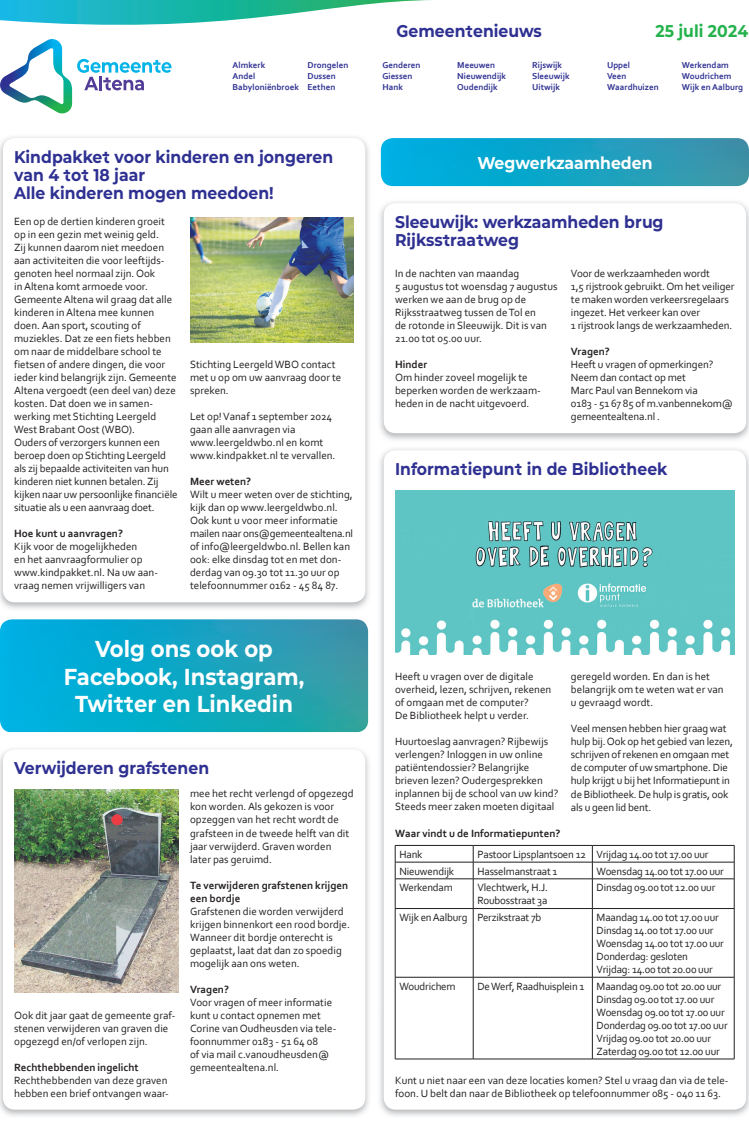
<style>
.page{position:relative;width:749px;height:1126px;background:#fff}
.page>*{position:absolute;margin:0;border:0;box-sizing:border-box;transform-origin:0 0}
.t1{font:700 23px/27.5px "Mont Altena";color:#fff;text-align:center}
.t2{font:700 17px/18px "Mont Altena";color:#2e3092}
.t3{font:700 17px "Mont Altena";color:#fff}
.t4{font:700 17px "Mont Altena";color:#23b24b}
.t5{font:11px/13px "Corbel";color:#231f20}
.t6{font:700 11px/13px "Corbel";color:#231f20}
.t7{font:700 9px/11px "Corbel";color:#2e3092}
</style>
<div class="page">
<img style="left:0;top:136px;width:369px;height:473px">
<div style="left:3px;top:138px;width:362px;height:464px;background:#fff;border-radius:12px"></div>
<img style="left:190px;top:217px;width:164px;height:125px">
<img style="left:381px;top:138px;width:367px;height:48px">
<img style="left:0;top:748px;width:369px;height:368px">
<div style="left:3px;top:749px;width:362px;height:360px;background:#fff;border-radius:12px"></div>
<img style="left:14px;top:789px;width:164px;height:203px">
<img style="left:379px;top:448px;width:369px;height:668px">
<div style="left:383px;top:450px;width:363px;height:659px;background:#fff;border-radius:12px"></div>
<img style="left:395px;top:490px;width:339px;height:164px">
<hr style="left:395px;top:845px;width:78px;height:1px;background:#231f20">
<hr style="left:473px;top:845px;width:119px;height:1px;background:#231f20">
<hr style="left:592px;top:845px;width:142px;height:1px;background:#231f20">
<svg style="left:395px;top:845px;width:1px;height:33px"></svg>
<hr style="left:395px;top:861px;width:78px;height:1px;background:#231f20">
<svg style="left:473px;top:845px;width:1px;height:33px"></svg>
<hr style="left:473px;top:861px;width:119px;height:1px;background:#231f20">
<svg style="left:592px;top:845px;width:1px;height:33px"></svg>
<svg style="left:733px;top:846px;width:1px;height:32px"></svg>
<hr style="left:592px;top:861px;width:142px;height:1px;background:#231f20">
<hr style="left:395px;top:878px;width:1px;height:30px;background:#231f20">
<hr style="left:395px;top:878px;width:78px;height:1px;background:#231f20">
<hr style="left:473px;top:878px;width:1px;height:30px;background:#231f20">
<hr style="left:473px;top:878px;width:119px;height:1px;background:#231f20">
<hr style="left:592px;top:878px;width:1px;height:30px;background:#231f20">
<hr style="left:733px;top:878px;width:1px;height:30px;background:#231f20">
<hr style="left:592px;top:878px;width:142px;height:1px;background:#231f20">
<hr style="left:395px;top:908px;width:1px;height:69px;background:#231f20">
<hr style="left:395px;top:908px;width:78px;height:1px;background:#231f20">
<hr style="left:473px;top:908px;width:1px;height:69px;background:#231f20">
<hr style="left:473px;top:908px;width:119px;height:1px;background:#231f20">
<hr style="left:592px;top:908px;width:1px;height:69px;background:#231f20">
<hr style="left:733px;top:908px;width:1px;height:69px;background:#231f20">
<hr style="left:592px;top:908px;width:142px;height:1px;background:#231f20">
<hr style="left:395px;top:977px;width:1px;height:81px;background:#231f20">
<hr style="left:395px;top:977px;width:78px;height:1px;background:#231f20">
<hr style="left:473px;top:977px;width:1px;height:81px;background:#231f20">
<hr style="left:473px;top:977px;width:119px;height:1px;background:#231f20">
<hr style="left:592px;top:977px;width:1px;height:81px;background:#231f20">
<hr style="left:733px;top:977px;width:1px;height:81px;background:#231f20">
<hr style="left:592px;top:977px;width:142px;height:1px;background:#231f20">
<hr style="left:395px;top:1058px;width:78px;height:1px;background:#231f20">
<hr style="left:473px;top:1058px;width:119px;height:1px;background:#231f20">
<hr style="left:592px;top:1058px;width:142px;height:1px;background:#231f20">
<img style="left:379px;top:201px;width:369px;height:239px">
<div style="left:383px;top:203px;width:363px;height:230px;background:#fff;border-radius:12px"></div>
<img style="left:0;top:619px;width:368px;height:113px">
<svg style="left:0;top:0;width:431px;height:113px"></svg>
<h2 class="t2" style="left:396px;top:21px;width:147px">Gemeentenieuws</h2>
<h2 class="t4" style="left:655px;top:19px;width:94px">25 juli 2024</h2>
<p class="t7" style="left:232px;top:60px;width:68px">Almkerk<br>Andel<br>Babyloniënbroek</p>
<p class="t7" style="left:307px;top:60px;width:42px">Drongelen<br>Dussen<br>Eethen</p>
<p class="t7" style="left:382px;top:60px;width:40px">Genderen<br>Giessen<br>Hank</p>
<p class="t7" style="left:457px;top:60px;width:50px">Meeuwen<br>Nieuwendijk<br>Oudendijk</p>
<p class="t7" style="left:532px;top:60px;width:39px">Rijswijk<br>Sleeuwijk<br>Uitwijk</p>
<p class="t7" style="left:607px;top:60px;width:53px">Uppel<br>Veen<br>Waardhuizen</p>
<p class="t7" style="left:681px;top:60px;width:63px">Werkendam<br>Woudrichem<br>Wijk en Aalburg</p>
<h2 class="t2" style="left:14px;top:147px;width:320px">Kindpakket voor kinderen en jongeren van 4 tot 18 jaar<br>Alle kinderen mogen meedoen!</h2>
<p class="t5" style="left:14px;top:215px;width:165px">Een op de dertien kinderen groeit op in een gezin met weinig geld.<br>Zij kunnen daarom niet meedoen aan activiteiten die voor leeftijds&shy;genoten heel normaal zijn. Ook<br>in Altena komt armoede voor.<br>Gemeente Altena wil graag dat alle kinderen in Altena mee kunnen doen. Aan sport, scouting of<br>muziek les. Dat ze een fiets hebben om naar de middelbare school te fietsen of andere dingen, die voor ieder kind belangrijk zijn. Gemeente<br>Altena vergoedt (een deel van) deze kosten. Dat doen we in samen&shy;werking met Stichting Leergeld<br>West Brabant Oost (WBO).<br>Ouders of verzorgers kunnen een beroep doen op Stichting Leergeld als zij bepaalde activiteiten van hun kinderen niet kunnen betalen. Zij kijken naar uw persoonlijke financiële situatie als u een aanvraag doet.</p>
<p class="t6" style="left:14px;top:527px;width:110px">Hoe kunt u aanvragen?</p>
<p class="t5" style="left:14px;top:540px;width:145px">Kijk voor de mogelijkheden<br>en het aanvraagformulier op www.kindpakket.nl. Na uw aan&shy;vraag nemen vrijwilligers va n</p>
<p class="t5" style="left:190px;top:358px;width:153px">Stichting Leergeld WBO contact met u op om uw aanvraag door te spreken.</p>
<p class="t5" style="left:190px;top:410px;width:147px">Let op! Vanaf 1 september 2024 gaan alle aanvragen via www.leergeldwbo.nl en komt www.kindpakket.nl te vervallen.</p>
<p class="t6" style="left:190px;top:475px;width:63px">Meer weten?</p>
<p class="t5" style="left:190px;top:488px;width:164px">Wilt u meer weten over de stichting, kijk dan op www.leergeldwbo.nl.<br>Ook kunt u voor meer informatie mailen naar ons@gemeentealtena.nl of info@leergeldwbo.nl. Bellen kan ook: elke dinsdag tot en met don&shy;derdag van 09.30 tot 11.30 uur op telefoonnummer 0162 - 45 84 87.</p>
<h1 class="t1" style="left:64px;top:634px;width:242px">Volg ons ook op<br>Facebook, Instagram,<br>Twitter en Linkedin</h1>
<h2 class="t2" style="left:14px;top:758px;width:196px">Verwijderen grafstenen</h2>
<p class="t5" style="left:14px;top:1008px;width:163px">Ook dit jaar gaat de gemeente graf&shy;stenen verwijderen van graven die opgezegd en/of verlopen zijn.</p>
<p class="t6" style="left:14px;top:1060px;width:126px">Rechthebbenden ingelicht</p>
<p class="t5" style="left:14px;top:1073px;width:156px">Rechthebbenden van deze graven hebben een brief ontvangen waar-</p>
<p class="t5" style="left:190px;top:787px;width:165px">mee het recht verlengd of opgezegd kon worden. Als gekozen is voor opzeggen van het recht wordt de grafsteen in de tweede helft van dit jaar verwijderd. Graven worden later pas geruimd.</p>
<p class="t6" style="left:190px;top:878px;width:160px">Te verwijderen grafstenen krijgen een bordje</p>
<p class="t5" style="left:190px;top:904px;width:161px">Grafstenen die worden verwijderd krijgen binnenkort een rood bordje.<br>Wanneer dit bordje onterecht is geplaatst, laat dat dan zo spoedig mogelijk aan ons weten.</p>
<p class="t6" style="left:190px;top:982px;width:40px">Vragen?</p>
<p class="t5" style="left:190px;top:995px;width:148px">Voor vragen of meer informatie kunt u contact opnemen met<br>Corine van Oudheusden via tele&shy;foonnummer 0183 - 51 64 08<br>of via mail c.vanoudheusden@ gemeentealtena.nl.</p>
<h2 class="t3" style="left:477px;top:150px;width:177px">Wegwerkzaamheden</h2>
<h2 class="t2" style="left:395px;top:212px;width:270px">Sleeuwijk: werkzaamheden brug<br>Rijksstraatweg</h2>
<p class="t5" style="left:395px;top:267px;width:164px">In de nachten van maandag<br>5 augustus tot woensdag 7 augustus werken we aan de brug op de<br>Rijksstraatweg tussen de Tol en<br>de rotonde in Sleeuwijk. Dit is van<br>21.00 tot 05.00 uur.</p>
<p class="t6" style="left:395px;top:358px;width:34px">Hinder</p>
<p class="t5" style="left:395px;top:371px;width:147px">Om hinder zoveel mogelijk te beperken worden de werkzaam&shy;heden in de nacht uitgevoerd.</p>
<p class="t5" style="left:570px;top:267px;width:165px">Voor de werkzaamheden wordt<br>1,5 rijstrook gebruikt. Om het veiliger te maken worden verkeersregelaars ingezet. Het verkeer kan over<br>1 rijstrook langs de werkzaamheden.</p>
<p class="t6" style="left:570px;top:345px;width:40px">Vragen?</p>
<p class="t5" style="left:570px;top:358px;width:163px">Heeft u vragen of opmerkingen?<br>Neem dan contact op met<br>Marc Paul van Bennekom via<br>0183 - 51 67 85 of m.vanbennekom@ gemeentealtena.nl .</p>
<h2 class="t2" style="left:395px;top:459px;width:274px">Informatiepunt in de Bibliotheek</h2>
<p class="t5" style="left:395px;top:670px;width:158px">Heeft u vragen over de digitale overheid, lezen, schrijven, rekenen of omgaan met de computer?<br>De Bibliotheek helpt u verder.</p>
<p class="t5" style="left:395px;top:735px;width:165px">Huurtoeslag aanvragen? Rijbewijs verlengen? Inloggen in uw online patiëntendossier? Belangrijke brieven lezen? Oudergesprekken inplannen bij de school van uw kind?<br>Steeds meer zaken moeten digitaal</p>
<p class="t5" style="left:570px;top:670px;width:154px">geregeld worden. En dan is het belangrijk om te weten wat er van u gevraagd wordt.</p>
<p class="t5" style="left:570px;top:722px;width:163px">Veel mensen hebben hier graag wat hulp bij. Ook op het gebied van lezen, schrijven of rekenen en omgaan met de computer of uw smartphone. Die hulp krijgt u bij het Informatiepunt in de Bibliotheek. De hulp is gratis, ook als u geen lid bent.</p>
<p class="t6" style="left:395px;top:826px;width:167px">Waar vindt u de Informatiepunten?</p>
<p class="t5" style="left:399px;top:847px;width:25px">Hank</p>
<p class="t5" style="left:477px;top:847px;width:232px">Pastoor Lipsplantsoen 12 Vrijdag 14.00 tot 17.00 uur</p>
<p class="t5" style="left:399px;top:864px;width:56px">Nieuwendijk</p>
<p class="t5" style="left:477px;top:864px;width:81px">Hasselmanstraat 1</p>
<p class="t5" style="left:596px;top:864px;width:129px">Woensdag 14.00 tot 17.00 uur</p>
<p class="t5" style="left:399px;top:880px;width:55px">Werkendam</p>
<p class="t5" style="left:477px;top:880px;width:72px">Vlechtwerk, H.J.<br>Roubosstraat 3a</p>
<p class="t5" style="left:596px;top:880px;width:120px">Dinsdag 09.00 tot 12.00 uur</p>
<p class="t5" style="left:399px;top:910px;width:143px">Wijk en Aalburg Perzikstraat 7b</p>
<p class="t5" style="left:596px;top:910px;width:129px">Maandag 14.00 tot 17.00 uur<br>Dinsdag 14.00 tot 17.00 uur<br>Woensdag 14.00 tot 17.00 uur<br>Donderdag: gesloten<br>Vrijdag: 14.00 tot 20.00 uur</p>
<p class="t5" style="left:399px;top:979px;width:58px">Woudrichem</p>
<p class="t5" style="left:596px;top:979px;width:132px;text-indent:-119px">De Werf, Raadhuisplein 1 Maandag 09.00 tot 20.00 uur<br>Dinsdag 09.00 tot 17.00 uur<br>Woensdag 09.00 tot 17.00 uur<br>Donderdag 09.00 tot 17.00 uur<br>Vrijdag 09.00 tot 20.00 uur<br>Zaterdag 09.00 tot 12.00 uur</p>
<p class="t5" style="left:395px;top:1073px;width:335px">Kunt u niet naar een van deze locaties komen? Stel u vraag dan via de tele&shy;foon. U belt dan naar de Bibliotheek op telefoonnummer 085 - 040 11 63.</p>
</div>
